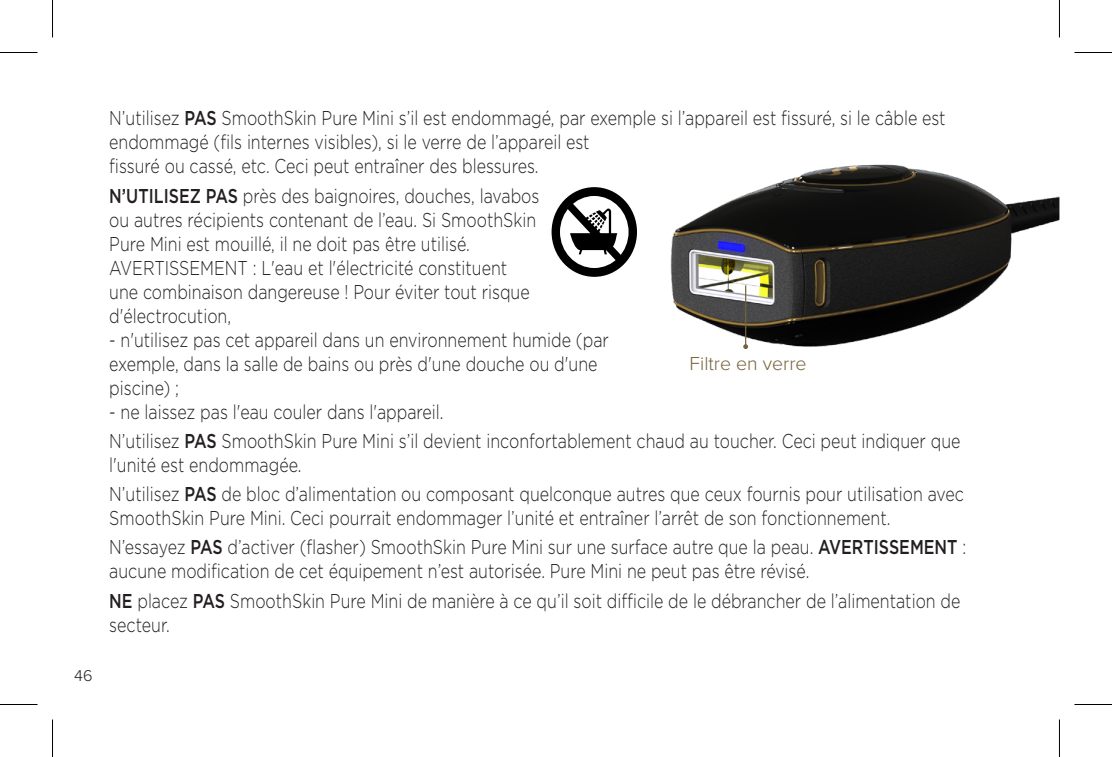
<style>
.page{position:relative;width:1112px;height:757px;background:#fff}
.page>*{position:absolute;margin:0;border:0;box-sizing:border-box;transform-origin:0 0}
.Warning{font:300 20px/24px "Gotham";color:#231f20;scale:.8 1}
.Body_copy{font:300 19.5px "Proxima Nova";color:#76633b}
.t1{font:300 16.25px "Proxima Nova";color:#231f20}
.s1{font-weight:500}
</style>
<div class="page">
<img style="left:613px;top:164px;width:446px;height:183px">
<hr style="left:745px;top:285px;width:1px;height:62px;background:#76633b">
<svg style="left:743px;top:344px;width:5px;height:5px"></svg>
<div style="left:551px;top:187px;width:86px;height:90px;background:#000001;border-radius:50%"></div>
<div style="left:560px;top:196px;width:68px;height:72px;background:#fff;border-radius:50%"></div>
<svg style="left:565px;top:201px;width:58px;height:62px"></svg>
<hr style="left:0;top:52px;width:38px;height:1px;background:#000">
<hr style="left:1074px;top:52px;width:37px;height:1px;background:#000">
<hr style="left:0;top:704px;width:38px;height:1px;background:#000">
<hr style="left:1074px;top:704px;width:37px;height:1px;background:#000">
<hr style="left:52px;top:0;width:1px;height:37px;background:#000">
<hr style="left:52px;top:719px;width:1px;height:38px;background:#000">
<hr style="left:1058px;top:0;width:1px;height:37px;background:#000">
<hr style="left:1058px;top:719px;width:1px;height:38px;background:#000">
<p class="t1" style="left:74px;top:663px;width:20px">46</p>
<p class="Warning" style="left:109px;top:106px;width:1046px">N’utilisez <span class="s1">PAS</span> SmoothSkin Pure Mini s’il est endommagé, par exemple si l’appareil est fissuré, si le câble est endommagé (fils internes visibles), si le verre de l’appareil est<br>fissuré ou cassé, etc. Ceci peut entraîner des blessures.</p>
<p class="Warning" style="left:109px;top:183px;width:539px"><span class="s1">N’UTILISEZ PAS</span> près des baignoires, douches, lavabos ou autres récipients contenant de l’eau. Si SmoothSkin Pure Mini est mouillé, il ne doit pas être utilisé.<br>AVERTISSEMENT : L'eau et l'électricité constituent une combinaison dangereuse ! Pour éviter tout risque d'électrocution,</p>
<p class="Warning" style="left:109px;top:327px;width:626px">- n'utilisez pas cet appareil dans un environnement humide (par exemple, dans la salle de bains ou près d'une douche ou d'une piscine) ;</p>
<p class="Warning" style="left:109px;top:399px;width:419px">- ne laissez pas l'eau couler dans l'appareil.</p>
<p class="Warning" style="left:109px;top:428px;width:1065px">N’utilisez <span class="s1">PAS</span> SmoothSkin Pure Mini s’il devient inconfortablement chaud au toucher. Ceci peut indiquer que l'unité est endommagée.</p>
<p class="Warning" style="left:109px;top:482px;width:1069px">N’utilisez <span class="s1">PAS</span> de bloc d’alimentation ou composant quelconque autres que ceux fournis pour utilisation avec<br>SmoothSkin Pure Mini. Ceci pourrait endommager l’unité et entraîner l’arrêt de son fonctionnement.</p>
<p class="Warning" style="left:109px;top:535px;width:1072px">N’essayez <span class="s1">PAS</span> d’activer (flasher) SmoothSkin Pure Mini sur une surface autre que la peau. <span class="s1">AVERTISSEMENT</span> : aucune modification de cet équipement n’est autorisée. Pure Mini ne peut pas être révisé.</p>
<p class="Warning" style="left:109px;top:588px;width:1065px"><span class="s1">NE</span> placez <span class="s1">PAS</span> SmoothSkin Pure Mini de manière à ce qu’il soit difficile de le débrancher de l’alimentation de secteur.</p>
<p class="Body_copy" style="left:689px;top:349px;width:118px">Filtre en verre</p>
</div>
